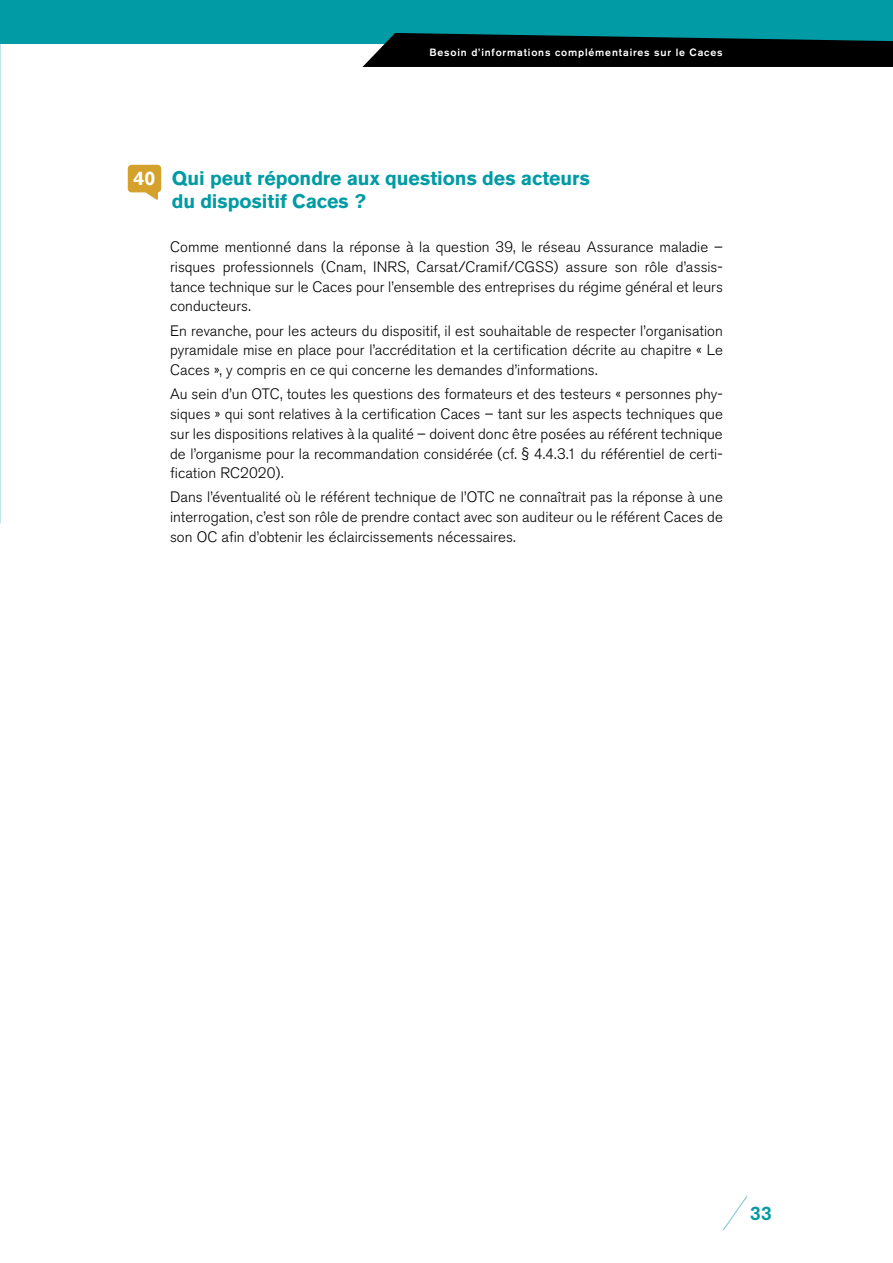
<style>
.page{position:relative;width:893px;height:1263px;background:#fff}
.page>*{position:absolute;margin:0;border:0;box-sizing:border-box;transform-origin:0 0}
.t1{font:700 19.5px/23.4px "Akzidenz Grotesk BE";color:#009ba4}
.t2{font:500 19.5px "Akzidenz Grotesk BE";color:#009ba4}
.t3{font:300 15px/19.8px "Akzidenz Grotesk BE";letter-spacing:.005em;color:#000;text-align:justify}
.t4{font:500 10.5px "Akzidenz Grotesk BE";letter-spacing:.08em;color:#fff}
.s1{color:#fff}
</style>
<div class="page">
<div style="left:0;top:0;width:893px;height:44px;background:#009ba4"></div>
<svg style="left:362px;top:33px;width:531px;height:34px;background:#031718"></svg>
<svg style="left:723px;top:1196px;width:25px;height:35px"></svg>
<svg style="left:128px;top:165px;width:33px;height:35px"></svg>
<p class="t4" style="left:429px;top:46px;width:295px">Besoin d’informations complémentaires sur le Caces</p>
<h1 class="t1" style="left:172px;top:166px;width:420px;text-indent:-38px"><span class="s1">40</span> Qui peut répondre aux questions des acteurs du dispositif Caces ?</h1>
<p class="t3" style="left:170px;top:237px;width:554px">Comme mentionné dans la réponse à la question 39, le réseau Assurance maladie – risques professionnels (Cnam, INRS, Carsat/Cramif/CGSS) assure son rôle d’assis&shy;tance technique sur le Caces pour l’ensemble des entreprises du régime général et leurs conducteurs.</p>
<p class="t3" style="left:170px;top:321px;width:554px">En revanche, pour les acteurs du dispositif, il est souhaitable de respecter l’organisation pyramidale mise en place pour l’accréditation et la certification décrite au chapitre « Le Caces », y compris en ce qui concerne les demandes d’informations.</p>
<p class="t3" style="left:170px;top:384px;width:554px">Au sein d’un OTC, toutes les questions des formateurs et des testeurs « personnes phy&shy;siques » qui sont relatives à la certification Caces – tant sur les aspects techniques que sur les dispositions relatives à la qualité – doivent donc être posées au référent technique de l’organisme pour la recommandation considérée (cf. § 4.4.3.1 du référentiel de certi&shy;fication RC2020).</p>
<p class="t3" style="left:170px;top:488px;width:554px">Dans l’éventualité où le référent technique de l’OTC ne connaîtrait pas la réponse à une interrogation, c’est son rôle de prendre contact avec son auditeur ou le référent Caces de son OC afin d’obtenir les éclaircissements nécessaires.</p>
<h1 class="t2" style="left:750px;top:1201px;width:24px">33</h1>
</div>
